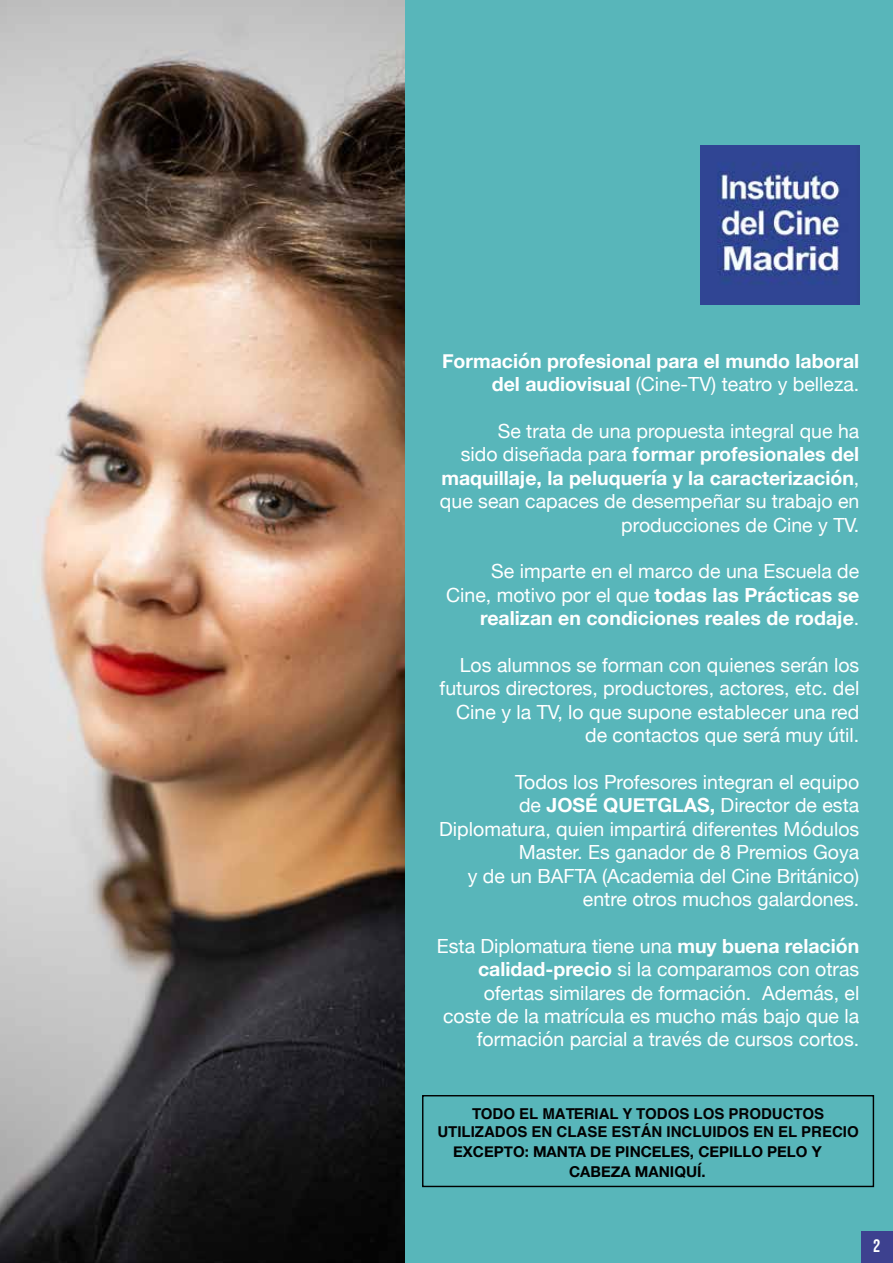
<style>
.page{position:relative;width:893px;height:1263px;background:#fff}
.page>*{position:absolute;margin:0;border:0;box-sizing:border-box;transform-origin:0 0}
.t1{font:19.5px/23.4px "Helvetica Neue";color:#fff;text-align:right}
.t2{font:700 19.5px/23.4px "Helvetica Neue";color:#fff;text-align:right}
.t3{font:18px "Bebas Neue";color:#fff}
.t4{font:700 15px/18px "Helvetica";color:#020203;text-align:center}
.t5{font:700 15px/19.5px "Helvetica Neue";color:#000;text-align:center}
.s1{font-weight:400}
.s2{font-weight:700}
</style>
<div class="page">
<img style="left:0;top:0;width:405px;height:1263px">
<div style="left:405px;top:0;width:488px;height:1263px;background:#58b6ba"></div>
<img style="left:701px;top:146px;width:158px;height:158px">
<div style="left:861px;top:1231px;width:32px;height:31px;background:#3d418f"></div>
<div style="left:422px;top:1095px;width:452px;height:92px;border:1px solid #000"></div>
<p class="t2" style="left:442px;top:350px;width:419px">Formación profesional para el mundo laboral del audiovisual <span class="s1">(Cine-TV) teatro y belleza.</span></p>
<p class="t1" style="left:440px;top:420px;width:421px">Se trata de una propuesta integral que ha<br>sido diseñada para <span class="s2">formar profesionales del maquillaje, la peluquería y la caracterización</span>, que sean capaces de desempeñar su trabajo en producciones de Cine y TV.</p>
<p class="t2" style="left:446px;top:560px;width:415px"><span class="s1">Se imparte en el marco de una Escuela de<br>Cine, motivo por el que</span> todas las Prácticas se realizan en condiciones reales de rodaje<span class="s1">.</span></p>
<p class="t1" style="left:440px;top:654px;width:421px">Los alumnos se forman con quienes serán los futuros directores, productores, actores, etc. del Cine y la TV, lo que supone establecer una red de contactos que será muy útil.</p>
<p class="t1" style="left:439px;top:771px;width:422px">Todos los Profesores integran el equipo<br>de <span class="s2">JOSÉ QUETGLAS,</span> Director de esta Diplomatura, quien impartirá diferentes Módulos Master. Es ganador de 8 Premios Goya<br>y de un BAFTA (Academia del Cine Británico) entre otros muchos galardones.</p>
<p class="t1" style="left:437px;top:935px;width:424px">Esta Diplomatura tiene una <span class="s2">muy buena relación calidad-precio</span> si la comparamos con otras ofertas similares de formación. Además, el coste de la matrícula es mucho más bajo que la formación parcial a través de cursos cortos.</p>
<p class="t4" style="left:437px;top:1105px;width:423px">TODO EL MATERIAL Y TODOS LOS PRODUCTOS<br>UTILIZADOS EN CLASE ESTÁN INCLUIDOS EN EL PRECIO</p>
<p class="t5" style="left:453px;top:1142px;width:370px">EXCEPTO: MANTA DE PINCELES, CEPILLO PELO Y<br>CABEZA MANIQUÍ.</p>
<p class="t3" style="left:873px;top:1235px;width:9px">2</p>
</div>
